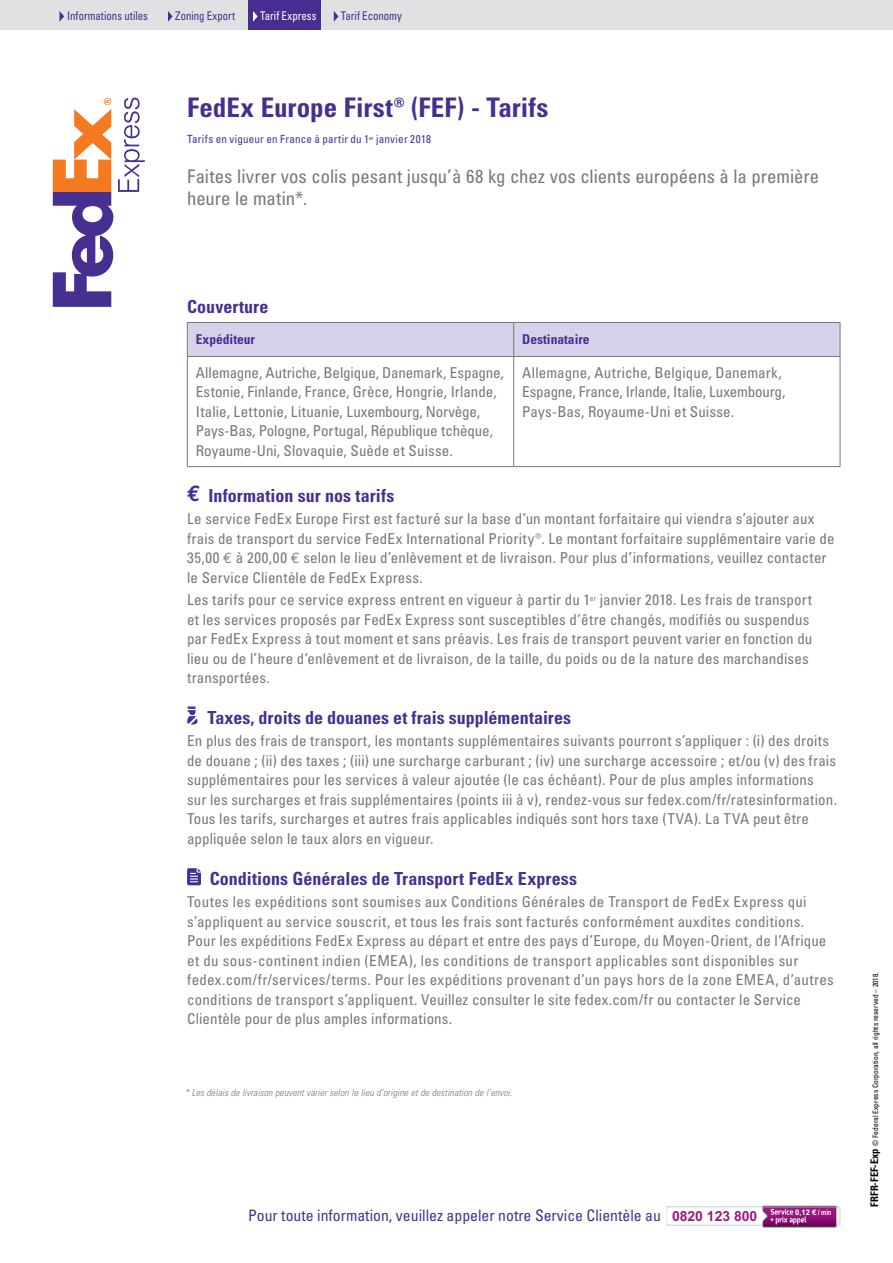
<style>
.page{position:relative;width:893px;height:1263px;background:#fff}
.page>*{position:absolute;margin:0;border:0;box-sizing:border-box;transform-origin:0 0}
.t1{font:27px "Univers LTCYR 67 Bold Cond";letter-spacing:.005em;color:#472f92}
.t2{font:condensed 18.75px/22.5px "Univers LTCYR 57";color:#77787b}
.t3{font:18px "Univers LTCYR 67 Bold Cond";color:#472f92}
.t4{font:condensed 15.75px "Univers";color:#472f92}
.t5{font:condensed 15px/19.5px "Univers LTCYR 57";letter-spacing:.01em;color:#77787b}
.t6{font:700 13.95px "Arial";color:#9c1982}
.t7{font:13.5px "Univers LTCYR 67 Bold Cond";color:#472f92}
.t8{font:condensed 12px "Univers LTCYR 57";color:#472f92;scale:.9 1}
.t9{font:condensed 12px "Univers LTCYR 57";letter-spacing:.01em;color:#fff;scale:.9 1}
.t10{font:condensed 11.25px "Univers";letter-spacing:.02em;color:#472f92}
.t11{font:9.75px "Univers LTCYR 47 Light Cond Obl";letter-spacing:.01em;color:#77787b}
.t12{font:700 7.65px "Arial";color:#fff}
.t13{font:condensed 7.5px "Univers LTCYR 57";color:#000}
.s1{font-family:"Euro Mono";font-stretch:normal}
.s2{font-family:"Univers LTCYR 67 Bold Cond";font-stretch:normal;font-size:10.5px}
</style>
<div class="page">
<div style="left:188px;top:323px;width:652px;height:33px;background:#d7d2e9"></div>
<hr style="left:187px;top:322px;width:327px;height:1px;background:#77787b">
<hr style="left:187px;top:323px;width:1px;height:33px;background:#77787b">
<hr style="left:514px;top:322px;width:326px;height:1px;background:#77787b">
<hr style="left:513px;top:323px;width:1px;height:33px;background:#77787b">
<hr style="left:840px;top:323px;width:1px;height:33px;background:#77787b">
<hr style="left:187px;top:356px;width:327px;height:1px;background:#77787b">
<hr style="left:514px;top:356px;width:326px;height:1px;background:#77787b">
<hr style="left:187px;top:357px;width:1px;height:109px;background:#77787b">
<hr style="left:513px;top:357px;width:1px;height:109px;background:#77787b">
<hr style="left:840px;top:357px;width:1px;height:109px;background:#77787b">
<hr style="left:187px;top:466px;width:327px;height:1px;background:#77787b">
<hr style="left:514px;top:466px;width:326px;height:1px;background:#77787b">
<svg style="left:187px;top:706px;width:11px;height:18px"></svg>
<svg style="left:187px;top:868px;width:14px;height:17px"></svg>
<img style="left:666px;top:1207px;width:95px;height:18px">
<img style="left:761px;top:1205px;width:77px;height:23px">
<svg style="left:763px;top:1206px;width:78px;height:20px;background:#9f3c8c"></svg>
<svg style="left:53px;top:98px;width:92px;height:209px"></svg>
<div style="left:0;top:0;width:893px;height:30px;background:#e0e1e2"></div>
<svg style="left:168px;top:11px;width:5px;height:11px"></svg>
<svg style="left:334px;top:11px;width:4px;height:11px"></svg>
<svg style="left:60px;top:11px;width:4px;height:10px"></svg>
<div style="left:249px;top:0;width:72px;height:30px;background:#472f92"></div>
<svg style="left:253px;top:11px;width:5px;height:11px"></svg>
<p class="t8" style="left:67px;top:8px;width:91px">Informations utiles</p>
<p class="t8" style="left:175px;top:8px;width:68px">Zoning Export</p>
<p class="t9" style="left:260px;top:8px;width:64px">Tarif Express</p>
<p class="t8" style="left:341px;top:8px;width:69px">Tarif Economy</p>
<h1 class="t1" style="left:187px;top:91px;width:363px">FedEx Europe First® (FEF) - Tarifs</h1>
<p class="t10" style="left:187px;top:132px;width:245px">Tarifs en vigueur en France à partir du 1<sup>er</sup> janvier 2018</p>
<p class="t2" style="left:187px;top:164px;width:633px">Faites livrer vos colis pesant jusqu’à 68 kg chez vos clients européens à la première heure le matin*.</p>
<p class="t3" style="left:187px;top:296px;width:83px">Couverture</p>
<p class="t7" style="left:196px;top:331px;width:61px">Expéditeur</p>
<p class="t7" style="left:522px;top:331px;width:69px">Destinataire</p>
<p class="t5" style="left:196px;top:362px;width:310px">Allemagne, Autriche, Belgique, Danemark, Espagne, Estonie, Finlande, France, Grèce, Hongrie, Irlande, Italie, Lettonie, Lituanie, Luxembourg, Norvège, Pays-Bas, Pologne, Portugal, République tchèque, Royaume-Uni, Slovaquie, Suède et Suisse.</p>
<p class="t5" style="left:522px;top:362px;width:265px">Allemagne, Autriche, Belgique, Danemark,<br>Espagne, France, Irlande, Italie, Luxembourg,<br>Pays-Bas, Royaume-Uni et Suisse.</p>
<p class="t3" style="left:208px;top:484px;width:187px">Information sur nos tarifs</p>
<p class="t5" style="left:187px;top:509px;width:649px">Le service FedEx Europe First est facturé sur la base d’un montant forfaitaire qui viendra s’ajouter aux frais de transport du service FedEx International Priority®. Le montant forfaitaire supplémentaire varie de 35,00 <span class="s1">€</span> à 200,00 <span class="s1">€</span> selon le lieu d’enlèvement et de livraison. Pour plus d’informations, veuillez contacter le Service Clientèle de FedEx Express.</p>
<p class="t5" style="left:187px;top:589px;width:627px">Les tarifs pour ce service express entrent en vigueur à partir du 1<sup>er</sup> janvier 2018. Les frais de transport et les services proposés par FedEx Express sont susceptibles d’être changés, modifiés ou suspendus par FedEx Express à tout moment et sans préavis. Les frais de transport peuvent varier en fonction du lieu ou de l’heure d’enlèvement et de livraison, de la taille, du poids ou de la nature des marchandises transportées.</p>
<p class="t3" style="left:207px;top:706px;width:365px">Taxes, droits de douanes et frais supplémentaires</p>
<p class="t5" style="left:187px;top:731px;width:651px">En plus des frais de transport, les montants supplémentaires suivants pourront s’appliquer : (i) des droits de douane ; (ii) des taxes ; (iii) une surcharge carburant ; (iv) une surcharge accessoire ; et/ou (v) des frais supplémentaires pour les services à valeur ajoutée (le cas échéant). Pour de plus amples informations<br>sur les surcharges et frais supplémentaires (points iii à v), rendez-vous sur fedex.com/fr/ratesinformation.<br>Tous les tarifs, surcharges et autres frais applicables indiqués sont hors taxe (TVA). La TVA peut être appliquée selon le taux alors en vigueur.</p>
<p class="t3" style="left:210px;top:867px;width:369px">Conditions Générales de Transport FedEx Express</p>
<p class="t5" style="left:187px;top:891px;width:648px">Toutes les expéditions sont soumises aux Conditions Générales de Transport de FedEx Express qui s’appliquent au service souscrit, et tous les frais sont facturés conformément auxdites conditions.<br>Pour les expéditions FedEx Express au départ et entre des pays d’Europe, du Moyen-Orient, de l’Afrique et du sous-continent indien (EMEA), les conditions de transport applicables sont disponibles sur fedex.com/fr/services/terms. Pour les expéditions provenant d’un pays hors de la zone EMEA, d’autres conditions de transport s’appliquent. Veuillez consulter le site fedex.com/fr ou contacter le Service Clientèle pour de plus amples informations.</p>
<p class="t11" style="left:185px;top:1086px;width:329px">* Les délais de livraison peuvent varier selon le lieu d’origine et de destination de l’envoi.</p>
<p class="t4" style="left:248px;top:1205px;width:414px">Pour toute information, veuillez appeler notre Service Clientèle au</p>
<p class="t12" style="left:795px;top:1207px;width:38px">0,12 € / min</p>
<p class="t6" style="left:672px;top:1206px;width:87px">0820 123 800</p>
<p class="t13" style="left:871px;top:1206px;width:236px;rotate:-90deg"><span class="s2">FRFR-FEF-Exp</span> © Federal Express Corporation, all rights reserved – 2018.</p>
</div>
